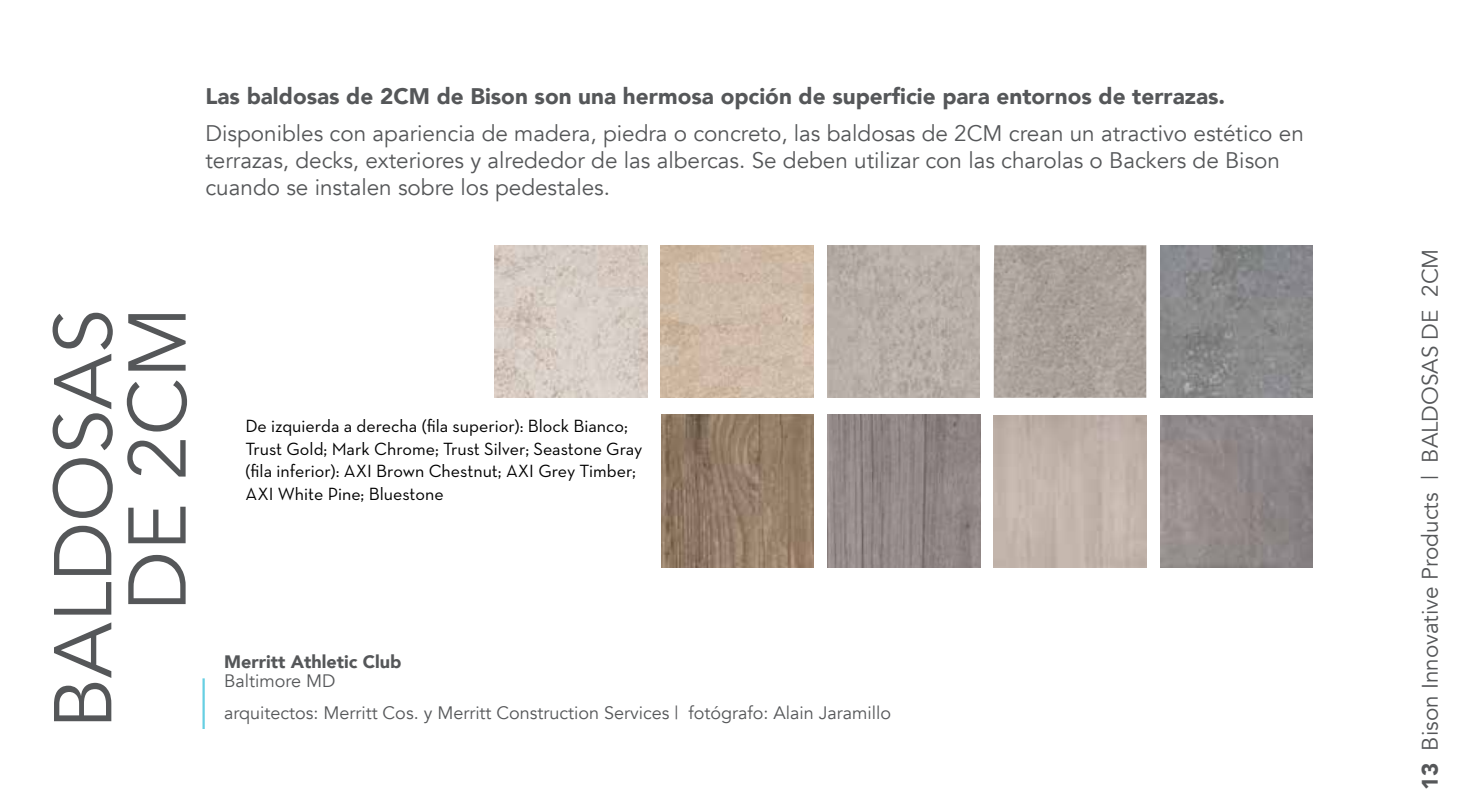
<style>
.page{position:relative;width:1458px;height:810px;background:#fff}
.page>*{position:absolute;margin:0;border:0;box-sizing:border-box;transform-origin:0 0}
.t1{font:81px "Avenir";color:#555759}
.t2{font:22.5px/27px "Avenir";color:#555759}
.t3{font:900 22.5px "Avenir";color:#555759}
.t4{font:18px/22.5px "Neutraface Text";color:#000}
.t5{font:18px/32.6px "Avenir";color:#555759}
.t6{font:900 18px "Avenir";color:#555759}
.s1{font-weight:900}
</style>
<div class="page">
<img style="left:827px;top:245px;width:153px;height:153px">
<img style="left:994px;top:245px;width:152px;height:153px">
<img style="left:1160px;top:245px;width:153px;height:153px">
<img style="left:828px;top:415px;width:152px;height:152px">
<img style="left:661px;top:245px;width:152px;height:153px">
<img style="left:494px;top:245px;width:153px;height:153px">
<img style="left:661px;top:415px;width:153px;height:152px">
<hr style="left:202px;top:678px;width:3px;height:51px;background:#66cfe2">
<p class="t3" style="left:205px;top:76px;width:1021px">Las baldosas de 2CM de Bison son una hermosa opción de superficie para entornos de terrazas.</p>
<p class="t2" style="left:205px;top:120px;width:1100px">Disponibles con apariencia de madera, piedra o concreto, las baldosas de 2CM crean un atractivo estético en terrazas, decks, exteriores y alrededor de las albercas. Se deben utilizar con las charolas o Backers de Bison cuando se instalen sobre los pedestales.</p>
<h1 class="t1" style="left:35px;top:729px;width:422px;rotate:-90deg">BALDOSAS</h1>
<h1 class="t1" style="left:109px;top:611px;width:306px;rotate:-90deg">DE 2CM</h1>
<p class="t4" style="left:246px;top:414px;width:399px">De izquierda a derecha (fila superior): Block Bianco; Trust Gold; Mark Chrome; Trust Silver; Seastone Gray (fila inferior): AXI Brown Chestnut; AXI Grey Timber; AXI White Pine; Bluestone</p>
<p class="t6" style="left:224px;top:646px;width:179px">Merritt Athletic Club</p>
<p class="t5" style="left:224px;top:665px;width:669px">Baltimore MD<br>arquitectos: Merritt Cos. y Merritt Construction Services | fotógrafo: Alain Jaramillo</p>
<p class="t2" style="left:1417px;top:790px;width:543px;rotate:-90deg"><span class="s1">13</span> Bison Innovative Products | BALDOSAS DE 2CM</p>
</div>
